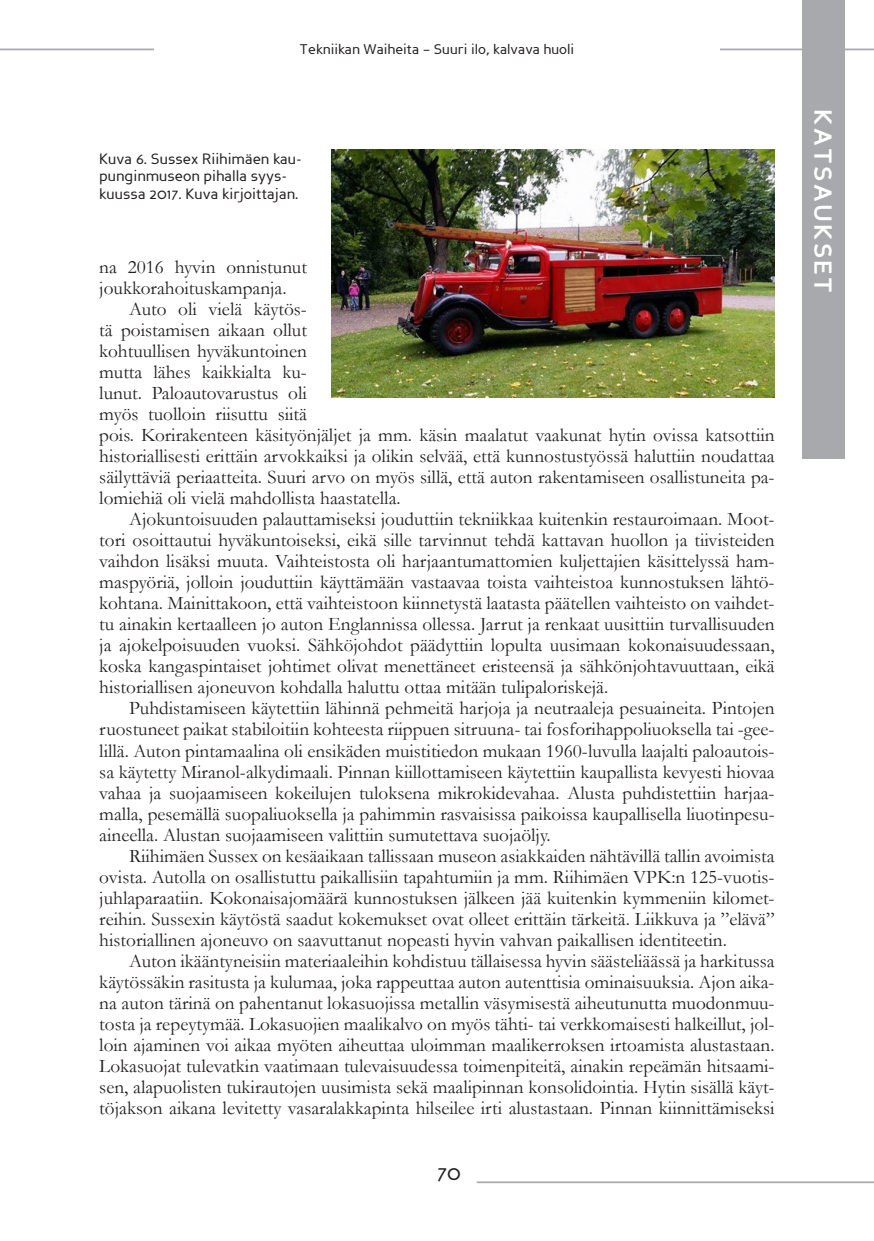
<style>
.page{position:relative;width:874px;height:1241px;background:#fff}
.page>*{position:absolute;margin:0;border:0;box-sizing:border-box;transform-origin:0 0}
.t1{font:700 24.5px "Perspective Sans";letter-spacing:.1em;color:#fff}
.t2{font:21px "Perspective Sans";color:#231f20}
.Leipäteksti{font:19.25px/21px "Garamond";color:#231f20;text-align:justify}
.Kuvateksti{font:14.88px/17.8px "Perspective Sans";color:#231f20}
.t3{font:14px "Perspective Sans";color:#231f20}
</style>
<div class="page">
<hr style="left:719px;top:49px;width:154px;height:1px;background:#a8a9ad">
<hr style="left:0;top:49px;width:154px;height:1px;background:#a8a9ad">
<div style="left:801px;top:0;width:42px;height:458px;background:#a8a9ad"></div>
<hr style="left:476px;top:1181px;width:397px;height:1px;background:#a8a9ad">
<img style="left:331px;top:149px;width:443px;height:249px">
<p class="t3" style="left:299px;top:41px;width:276px">Tekniikan Waiheita – Suuri ilo, kalvava huoli</p>
<p class="Kuvateksti" style="left:99px;top:150px;width:204px">Kuva 6. Sussex Riihimäen kau&shy;punginmuseon pihalla syys&shy;kuussa 2017. Kuva kirjoittajan.</p>
<p class="Leipäteksti" style="left:99px;top:256px;width:209px">na 2016 hyvin onnistunut joukkorahoituskampanja.</p>
<p class="Leipäteksti" style="left:99px;top:298px;width:676px;text-align:left;text-indent:30px">Auto oli vielä käytös-<br>tä poistamisen aikaan ollut<br>kohtuullisen hyväkuntoinen<br>mutta lähes kaikkialta ku-<br>lunut. Paloautovarustus oli<br>myös tuolloin riisuttu siitä<br>pois. Korirakenteen käsityönjäljet ja mm. käsin maalatut vaakunat hytin ovissa katsottiin historiallisesti erittäin arvokkaiksi ja olikin selvää, että kunnostustyössä haluttiin noudattaa säilyttäviä periaatteita. Suuri arvo on myös sillä, että auton rakentamiseen osallistuneita pa&shy;lomiehiä oli vielä mahdollista haastatella.</p>
<p class="Leipäteksti" style="left:99px;top:508px;width:676px;text-indent:30px">Ajokuntoisuuden palauttamiseksi jouduttiin tekniikkaa kuitenkin restauroimaan. Moot&shy;tori osoittautui hyväkuntoiseksi, eikä sille tarvinnut tehdä kattavan huollon ja tiivisteiden vaihdon lisäksi muuta. Vaihteistosta oli harjaantumattomien kuljettajien käsittelyssä ham&shy;maspyöriä, jolloin jouduttiin käyttämään vastaavaa toista vaihteistoa kunnostuksen lähtö&shy;kohtana. Mainittakoon, että vaihteistoon kiinnetystä laatasta päätellen vaihteisto on vaihdet&shy;tu ainakin kertaalleen jo auton Englannissa ollessa. Jarrut ja renkaat uusittiin turvallisuuden ja ajokelpoisuuden vuoksi. Sähköjohdot päädyttiin lopulta uusimaan kokonaisuudessaan, koska kangaspintaiset johtimet olivat menettäneet eristeensä ja sähkönjohtavuuttaan, eikä historiallisen ajoneuvon kohdalla haluttu ottaa mitään tulipaloriskejä.</p>
<p class="Leipäteksti" style="left:99px;top:697px;width:676px;text-indent:30px">Puhdistamiseen käytettiin lähinnä pehmeitä harjoja ja neutraaleja pesuaineita. Pintojen ruostuneet paikat stabiloitiin kohteesta riippuen sitruuna- tai fosforihappoliuoksella tai -gee&shy;lillä. Auton pintamaalina oli ensikäden muistitiedon mukaan 1960-luvulla laajalti paloautois&shy;sa käytetty Miranol-alkydimaali. Pinnan kiillottamiseen käytettiin kaupallista kevyesti hiovaa vahaa ja suojaamiseen kokeilujen tuloksena mikrokidevahaa. Alusta puhdistettiin harjaa&shy;malla, pesemällä suopaliuoksella ja pahimmin rasvaisissa paikoissa kaupallisella liuotinpesu&shy;aineella. Alustan suojaamiseen valittiin sumutettava suojaöljy.</p>
<p class="Leipäteksti" style="left:99px;top:844px;width:676px;text-indent:30px">Riihimäen Sussex on kesäaikaan tallissaan museon asiakkaiden nähtävillä tallin avoimista ovista. Autolla on osallistuttu paikallisiin tapahtumiin ja mm. Riihimäen VPK:n 125-vuotis&shy;juhlaparaatiin. Kokonaisajomäärä kunnostuksen jälkeen jää kuitenkin kymmeniin kilomet&shy;reihin. Sussexin käytöstä saadut kokemukset ovat olleet erittäin tärkeitä. Liikkuva ja ”elävä” historiallinen ajoneuvo on saavuttanut nopeasti hyvin vahvan paikallisen identiteetin.</p>
<p class="Leipäteksti" style="left:99px;top:949px;width:676px;text-indent:30px">Auton ikääntyneisiin materiaaleihin kohdistuu tällaisessa hyvin säästeliäässä ja harkitussa käytössäkin rasitusta ja kulumaa, joka rappeuttaa auton autenttisia ominaisuuksia. Ajon aika&shy;na auton tärinä on pahentanut lokasuojissa metallin väsymisestä aiheutunutta muodonmuu&shy;tosta ja repeytymää. Lokasuojien maalikalvo on myös tähti- tai verkkomaisesti halkeillut, jol&shy;loin ajaminen voi aikaa myöten aiheuttaa uloimman maalikerroksen irtoamista alustastaan.<br>Lokasuojat tulevatkin vaatimaan tulevaisuudessa toimenpiteitä, ainakin repeämän hitsaami&shy;sen, alapuolisten tukirautojen uusimista sekä maalipinnan konsolidointia. Hytin sisällä käyt&shy;töjakson aikana levitetty vasaralakkapinta hilseilee irti alustastaan. Pinnan kiinnittämiseksi</p>
<p class="t2" style="left:437px;top:1160px;width:26px">70</p>
<p class="t1" style="left:837px;top:109px;width:185px;rotate:90deg">KATSAUKSET</p>
</div>
